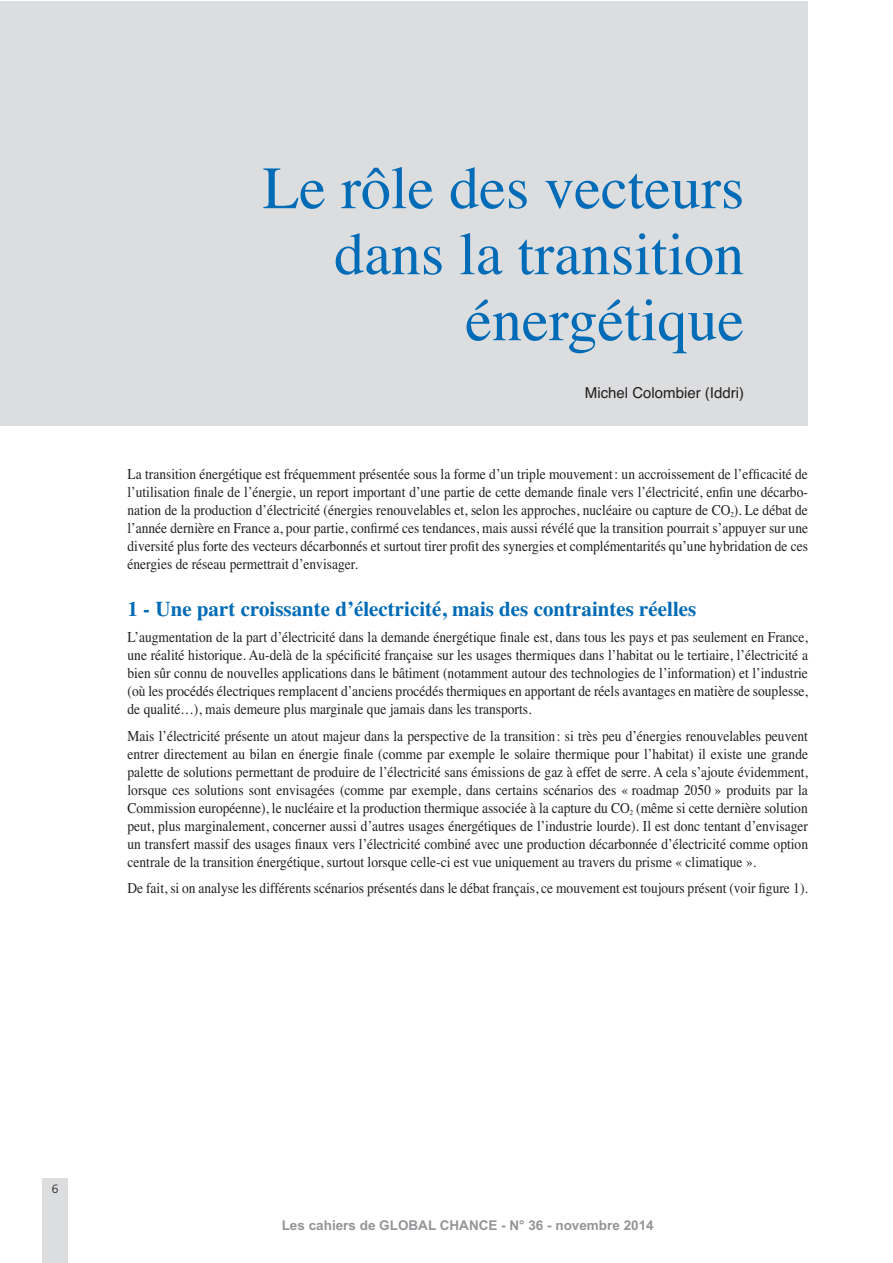
<style>
.page{position:relative;width:893px;height:1263px;background:#fff}
.page>*{position:absolute;margin:0;border:0;box-sizing:border-box;transform-origin:0 0}
.t1{font:60px/66px "Times";color:#006bb6;text-align:right}
.t2{font:700 21px "Times";color:#006bb6}
.t3{font:15px/18px "Times";color:#231f20;text-align:justify;scale:.9 1}
.t4{font:15px "Helvetica";color:#231f20}
.t5{font:700 13.5px "Arial";color:#939598}
.t6{font:300 12px "Frutiger";color:#231f20}
</style>
<div class="page">
<div style="left:43px;top:1178px;width:25px;height:85px;background:#dcddde"></div>
<div style="left:0;top:1px;width:808px;height:424px;background:#dcddde"></div>
<h1 class="t1" style="left:263px;top:150px;width:483px">Le rôle des vecteurs dans la transition énergétique</h1>
<p class="t4" style="left:585px;top:381px;width:161px">Michel Colombier (Iddri)</p>
<p class="t3" style="left:128px;top:464px;width:758px">La transition énergétique est fréquemment présentée sous la forme d’un triple mouvement : un accroissement de l’efficacité de l’utilisation finale de l’énergie, un report important d’une partie de cette demande finale vers l’électricité, enfin une décarbo&shy;nation de la production d’électricité (énergies renouvelables et, selon les approches, nucléaire ou capture de CO<sub>2</sub>). Le débat de l’année dernière en France a, pour partie, confirmé ces tendances, mais aussi révélé que la transition pourrait s’appuyer sur une diversité plus forte des vecteurs décarbonnés et surtout tirer profit des synergies et complémentarités qu’une hybridation de ces énergies de réseau permettrait d’envisager.</p>
<h2 class="t2" style="left:128px;top:588px;width:570px">1 - Une part croissante d’électricité, mais des contraintes réelles</h2>
<p class="t3" style="left:128px;top:627px;width:757px">L’augmentation de la part d’électricité dans la demande énergétique finale est, dans tous les pays et pas seulement en France, une réalité historique. Au-delà de la spécificité française sur les usages thermiques dans l’habitat ou le tertiaire, l’électricité a bien sûr connu de nouvelles applications dans le bâtiment (notamment autour des technologies de l’information) et l’industrie (où les procédés électriques remplacent d’anciens procédés thermiques en apportant de réels avantages en matière de souplesse, de qualité…), mais demeure plus marginale que jamais dans les transports.</p>
<p class="t3" style="left:128px;top:725px;width:758px">Mais l’électricité présente un atout majeur dans la perspective de la transition : si très peu d’énergies renouvelables peuvent entrer directement au bilan en énergie finale (comme par exemple le solaire thermique pour l’habitat) il existe une grande palette de solutions permettant de produire de l’électricité sans émissions de gaz à effet de serre. A cela s’ajoute évidemment, lorsque ces solutions sont envisagées (comme par exemple, dans certains scénarios des « roadmap 2050 » produits par la Commission européenne), le nucléaire et la production thermique associée à la capture du CO<sub>2</sub> (même si cette dernière solution peut, plus marginalement, concerner aussi d’autres usages énergétiques de l’industrie lourde). Il est donc tentant d’envisager un transfert massif des usages finaux vers l’électricité combiné avec une production décarbonnée d’électricité comme option centrale de la transition énergétique, surtout lorsque celle-ci est vue uniquement au travers du prisme « climatique ».</p>
<p class="t3" style="left:128px;top:878px;width:757px">De fait, si on analyse les différents scénarios présentés dans le débat français, ce mouvement est toujours présent (voir figure 1).</p>
<p class="t6" style="left:52px;top:1182px;width:8px">6</p>
<p class="t5" style="left:282px;top:1217px;width:374px">Les cahiers de GLOBAL CHANCE - N° 36 - novembre 2014</p>
</div>
